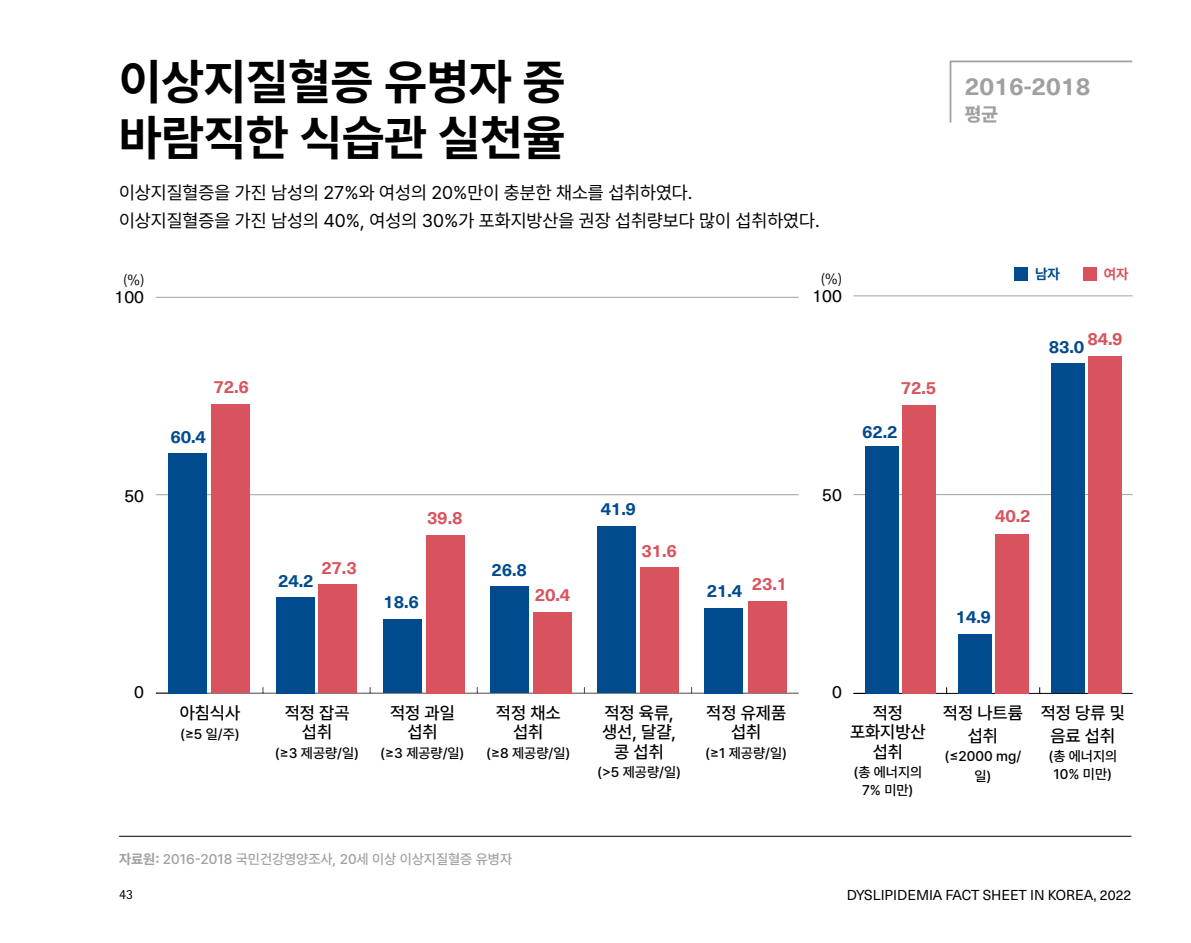
<style>
.page{position:relative;width:1191px;height:943px;background:#fff}
.page>*{position:absolute;margin:0;border:0;box-sizing:border-box;transform-origin:0 0}
.t1{font:700 49px/56px "Pretendard";color:#000}
.t2{font:700 24.5px "Neue Haas Unica Pro";color:#9fa0a0}
.t3{font:800 19.25px "Pretendard";color:#9fa0a0}
.t4{font:18.38px/28px "Pretendard";color:#000}
.t5{font:500 17.5px/19.2px "Pretendard";color:#000;text-align:center}
.t6{font:700 17.5px "Neue Haas Unica Pro";letter-spacing:-.01em;color:#004b8e}
.t7{font:700 17.5px "Neue Haas Unica Pro";letter-spacing:-.01em;color:#d8535d}
.t8{font:17.5px "Neue Haas Unica Pro";color:#000}
.t9{font:300 14.88px "Neue Haas Unica Pro";color:#000}
.t10{font:700 14.35px "Pretendard";color:#004b8e}
.t11{font:700 14.35px "Pretendard";color:#d8535d}
.t12{font:500 14px/17.5px "Pretendard";color:#000;text-align:center}
.t13{font:500 14px "Pretendard";color:#9fa0a0}
.t14{font:14px "Neue Haas Unica Pro";color:#000}
.t15{font:14px "Rotis Sans Serif Std";color:#000}
.s1{font-weight:700}
</style>
<div class="page">
<hr style="left:853px;top:494px;width:279px;height:1px;background:#9fa0a0">
<hr style="left:853px;top:295px;width:279px;height:1px;background:#9fa0a0">
<hr style="left:853px;top:693px;width:279px;height:1px;background:#000">
<div style="left:902px;top:405px;width:33px;height:288px;background:#d8535d"></div>
<div style="left:995px;top:533px;width:33px;height:160px;background:#d8535d"></div>
<div style="left:1088px;top:356px;width:33px;height:337px;background:#d8535d"></div>
<div style="left:864px;top:446px;width:34px;height:247px;background:#004b8e"></div>
<div style="left:957px;top:634px;width:34px;height:59px;background:#004b8e"></div>
<div style="left:1050px;top:363px;width:34px;height:330px;background:#004b8e"></div>
<hr style="left:156px;top:297px;width:642px;height:1px;background:#9fa0a0">
<hr style="left:156px;top:692px;width:642px;height:1px;background:#4c4948">
<svg style="left:156px;top:692px;width:13px;height:1px"></svg>
<hr style="left:156px;top:494px;width:642px;height:1px;background:#9fa0a0">
<div style="left:211px;top:404px;width:39px;height:289px;background:#d8535d"></div>
<div style="left:319px;top:584px;width:38px;height:109px;background:#d8535d"></div>
<div style="left:426px;top:535px;width:38px;height:158px;background:#d8535d"></div>
<div style="left:533px;top:612px;width:38px;height:81px;background:#d8535d"></div>
<div style="left:640px;top:567px;width:38px;height:126px;background:#d8535d"></div>
<div style="left:169px;top:453px;width:38px;height:240px;background:#004b8e"></div>
<div style="left:276px;top:597px;width:38px;height:96px;background:#004b8e"></div>
<div style="left:383px;top:619px;width:38px;height:74px;background:#004b8e"></div>
<div style="left:490px;top:586px;width:39px;height:107px;background:#004b8e"></div>
<div style="left:597px;top:526px;width:39px;height:167px;background:#004b8e"></div>
<div style="left:704px;top:608px;width:38px;height:85px;background:#004b8e"></div>
<div style="left:748px;top:601px;width:38px;height:92px;background:#d8535d"></div>
<hr style="left:119px;top:836px;width:1012px;height:1px;background:#000">
<div style="left:1014px;top:267px;width:13px;height:14px;background:#004b8e"></div>
<div style="left:1083px;top:267px;width:13px;height:14px;background:#d8535d"></div>
<svg style="left:949px;top:60px;width:184px;height:63px"></svg>
<h1 class="t1" style="left:119px;top:52px;width:447px">이상지질혈증 유병자 중 바람직한 식습관 실천율</h1>
<h3 class="t4" style="left:119px;top:178px;width:702px">이상지질혈증을 가진 남성의 27%와 여성의 20%만이 충분한 채소를 섭취하였다.<br>이상지질혈증을 가진 남성의 40%, 여성의 30%가 포화지방산을 권장 섭취량보다 많이 섭취하였다.</h3>
<p class="t9" style="left:123px;top:271px;width:22px">(%)</p>
<p class="t8" style="left:115px;top:287px;width:31px">100</p>
<p class="t9" style="left:821px;top:270px;width:22px">(%)</p>
<p class="t8" style="left:812px;top:285px;width:31px">100</p>
<p class="t8" style="left:124px;top:485px;width:21px">50</p>
<p class="t7" style="left:213px;top:376px;width:37px">72.6</p>
<p class="t6" style="left:170px;top:426px;width:37px">60.4</p>
<p class="t6" style="left:278px;top:569px;width:37px">24.2</p>
<p class="t7" style="left:321px;top:557px;width:37px">27.3</p>
<p class="t7" style="left:427px;top:507px;width:37px">39.8</p>
<p class="t6" style="left:383px;top:591px;width:37px">18.6</p>
<p class="t6" style="left:491px;top:558px;width:37px">26.8</p>
<p class="t7" style="left:535px;top:584px;width:37px">20.4</p>
<p class="t6" style="left:601px;top:498px;width:37px">41.9</p>
<p class="t7" style="left:641px;top:540px;width:37px">31.6</p>
<p class="t6" style="left:706px;top:580px;width:37px">21.4</p>
<p class="t7" style="left:751px;top:573px;width:37px">23.1</p>
<p class="t8" style="left:822px;top:484px;width:21px">50</p>
<p class="t7" style="left:901px;top:377px;width:37px">72.5</p>
<p class="t6" style="left:862px;top:421px;width:37px">62.2</p>
<h2 class="t2" style="left:965px;top:72px;width:127px">2016-2018</h2>
<h3 class="t3" style="left:965px;top:100px;width:35px">평균</h3>
<p class="t10" style="left:1035px;top:263px;width:26px">남자</p>
<p class="t11" style="left:1103px;top:263px;width:26px">여자</p>
<p class="t7" style="left:1087px;top:328px;width:37px">84.9</p>
<p class="t6" style="left:1048px;top:336px;width:37px">83.0</p>
<p class="t7" style="left:995px;top:505px;width:37px">40.2</p>
<p class="t6" style="left:955px;top:606px;width:37px">14.9</p>
<p class="t8" style="left:134px;top:681px;width:11px">0</p>
<p class="t5" style="left:180px;top:702px;width:62px">아침식사</p>
<p class="t12" style="left:180px;top:724px;width:61px">(≥5 일/주)</p>
<p class="t5" style="left:285px;top:702px;width:66px">적정 잡곡 섭취</p>
<p class="t12" style="left:275px;top:743px;width:86px">(≥3 제공량/일)</p>
<p class="t5" style="left:390px;top:702px;width:66px">적정 과일 섭취</p>
<p class="t12" style="left:380px;top:743px;width:86px">(≥3 제공량/일)</p>
<p class="t5" style="left:496px;top:702px;width:66px">적정 채소 섭취</p>
<p class="t12" style="left:486px;top:743px;width:86px">(≥8 제공량/일)</p>
<p class="t5" style="left:602px;top:702px;width:75px">적정 육류, 생선, 달걀, 콩 섭취</p>
<p class="t12" style="left:597px;top:763px;width:86px">(&gt;5 제공량/일)</p>
<p class="t5" style="left:706px;top:702px;width:81px">적정 유제품 섭취</p>
<p class="t12" style="left:705px;top:743px;width:83px">(≥1 제공량/일)</p>
<p class="t13" style="left:119px;top:849px;width:394px"><span class="s1">자료원:</span> 2016-2018 국민건강영양조사, 20세 이상 이상지질혈증 유병자</p>
<p class="t8" style="left:832px;top:681px;width:11px">0</p>
<p class="t5" style="left:850px;top:702px;width:77px">적정 포화지방산 섭취</p>
<p class="t12" style="left:853px;top:763px;width:70px">(총 에너지의<br>7% 미만)</p>
<p class="t5" style="left:943px;top:701px;width:81px;line-height:22.8px">적정 나트륨 섭취</p>
<p class="t12" style="left:944px;top:746px;width:78px;line-height:19.2px">(≤2000 mg/ 일)</p>
<p class="t5" style="left:1040px;top:701px;width:86px;line-height:22.8px">적정 당류 및 음료 섭취</p>
<p class="t12" style="left:1048px;top:747px;width:70px">(총 에너지의<br>10% 미만)</p>
<p class="t15" style="left:119px;top:885px;width:15px">43</p>
<p class="t14" style="left:846px;top:886px;width:286px">DYSLIPIDEMIA FACT SHEET IN KOREA, 2022</p>
</div>
